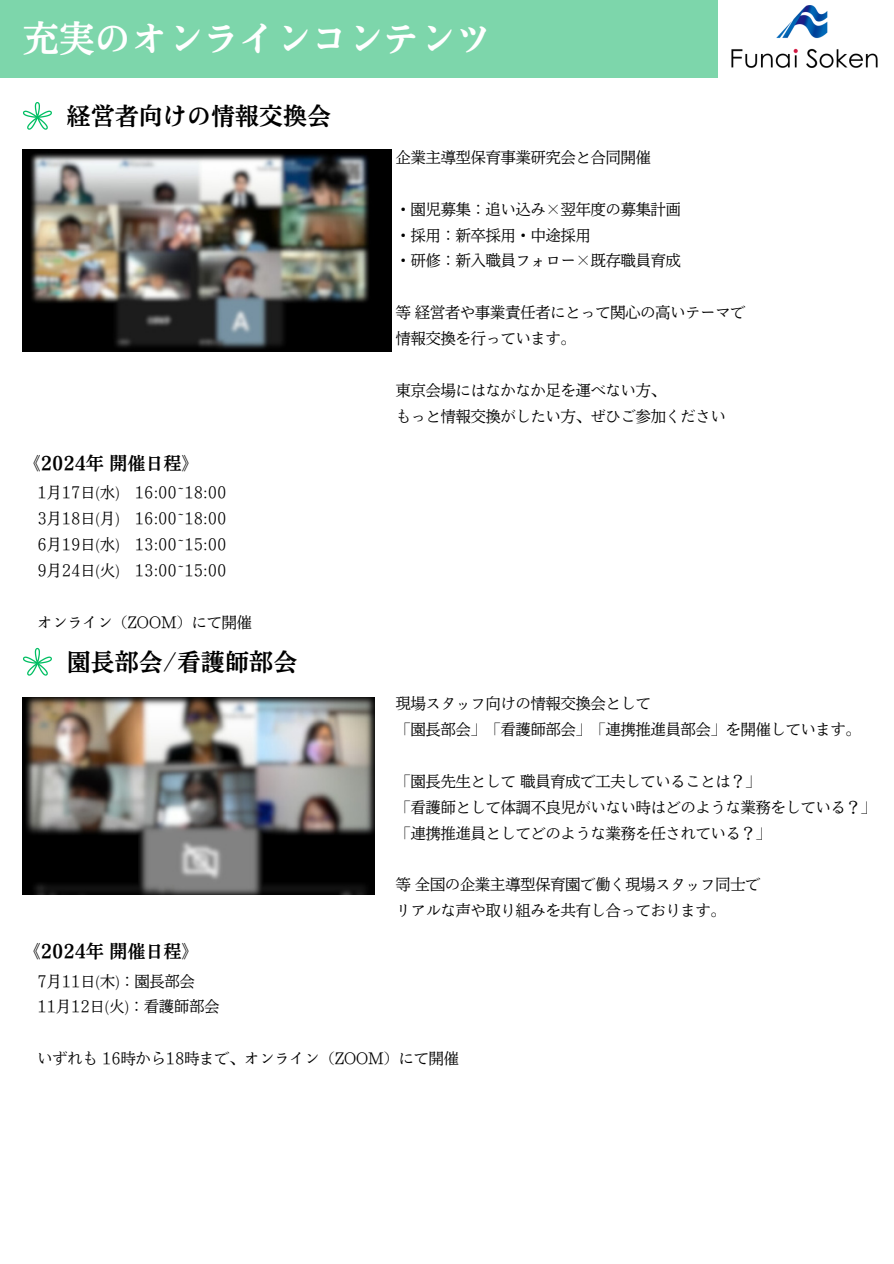
<style>
.page{position:relative;width:894px;height:1264px;background:#fff}
.page>*{position:absolute;margin:0;border:0;box-sizing:border-box;transform-origin:0 0}
.t1{font:36px "Nud Motoya Mincho Std W6";color:#fff}
.t2{font:24px "Nud Motoya Mincho Std W6";color:#000}
.t3{font:18px "Nud Motoya Mincho Std W6";color:#000}
.t4{font:15px "Nud Motoya Mincho Std W2 b";color:#000}
</style>
<div class="page">
<div style="left:0;top:0;width:717px;height:77px;background:#7dd6ab"></div>
<img style="left:731px;top:5px;width:147px;height:63px">
<svg style="left:23px;top:102px;width:29px;height:28px"></svg>
<img style="left:23px;top:150px;width:368px;height:201px">
<svg style="left:23px;top:648px;width:29px;height:28px"></svg>
<img style="left:23px;top:697px;width:351px;height:197px">
<p class="t1" style="left:23px;top:20px;width:470px">充実のオンラインコンテンツ</p>
<p class="t2" style="left:67px;top:104px;width:265px">経営者向けの情報交換会</p>
<p class="t3" style="left:23px;top:454px;width:178px">《2024年開催日程》</p>
<h3 class="t4" style="left:37px;top:485px;width:191px">1月 17日 (水) 16:00~18:00</h3>
<p class="t4" style="left:37px;top:511px;width:191px">3月 18日 (月 ) 16:00~18:00</p>
<p class="t4" style="left:37px;top:537px;width:191px">6月 19日 (水) 13:00~15:00</p>
<p class="t4" style="left:37px;top:563px;width:191px">9月 24日 (火) 13:00~15:00</p>
<p class="t4" style="left:37px;top:614px;width:216px">オンライン（ZOOM）にて開催</p>
<p class="t2" style="left:67px;top:649px;width:232px">園長部会/看護師部会</p>
<h2 class="t4" style="left:395px;top:150px;width:256px">企業主導型保育事業研究会と合同開催</h2>
<p class="t4" style="left:395px;top:201px;width:286px">・園児募集：追い込み×翌年度の募集計画</p>
<p class="t4" style="left:395px;top:227px;width:194px">・採用：新卒採用・中途採用</p>
<p class="t4" style="left:395px;top:253px;width:286px">・研修：新入職員フォロー×既存職員育成</p>
<p class="t4" style="left:395px;top:305px;width:351px">等経営者や事業責任者にとって関心の高いテーマで</p>
<p class="t4" style="left:395px;top:331px;width:181px">情報交換を行っています。</p>
<p class="t4" style="left:395px;top:383px;width:271px">東京会場にはなかなか足を運べない方、</p>
<p class="t4" style="left:395px;top:408px;width:331px">もっと情報交換がしたい方、ぜひご参加ください</p>
<p class="t4" style="left:395px;top:696px;width:256px">現場スタッフ向けの情報交換会として</p>
<h2 class="t4" style="left:395px;top:722px;width:466px">「園長部会」「看護師部会」「連携推進員部会」を開催しています。</h2>
<p class="t4" style="left:395px;top:773px;width:366px">「園長先生として職員育成で工夫していることは？」</p>
<p class="t4" style="left:395px;top:799px;width:481px">「看護師として体調不良児がいない時はどのような業務をしている？」</p>
<p class="t4" style="left:395px;top:825px;width:376px">「連携推進員としてどのような業務を任されている？」</p>
<p class="t4" style="left:395px;top:877px;width:366px">等全国の企業主導型保育園で働く現場スタッフ同士で</p>
<p class="t4" style="left:395px;top:903px;width:331px">リアルな声や取り組みを共有し合っております。</p>
<p class="t3" style="left:23px;top:942px;width:178px">《2024年開催日程》</p>
<p class="t4" style="left:37px;top:973px;width:159px">7月 11日 (木)：園長部会</p>
<h3 class="t4" style="left:37px;top:999px;width:183px">11月 12日 (火)：看護師部会</h3>
<p class="t4" style="left:37px;top:1051px;width:423px">いずれも 16時から18時まで、オンライン（ZOOM）にて開催</p>
</div>
